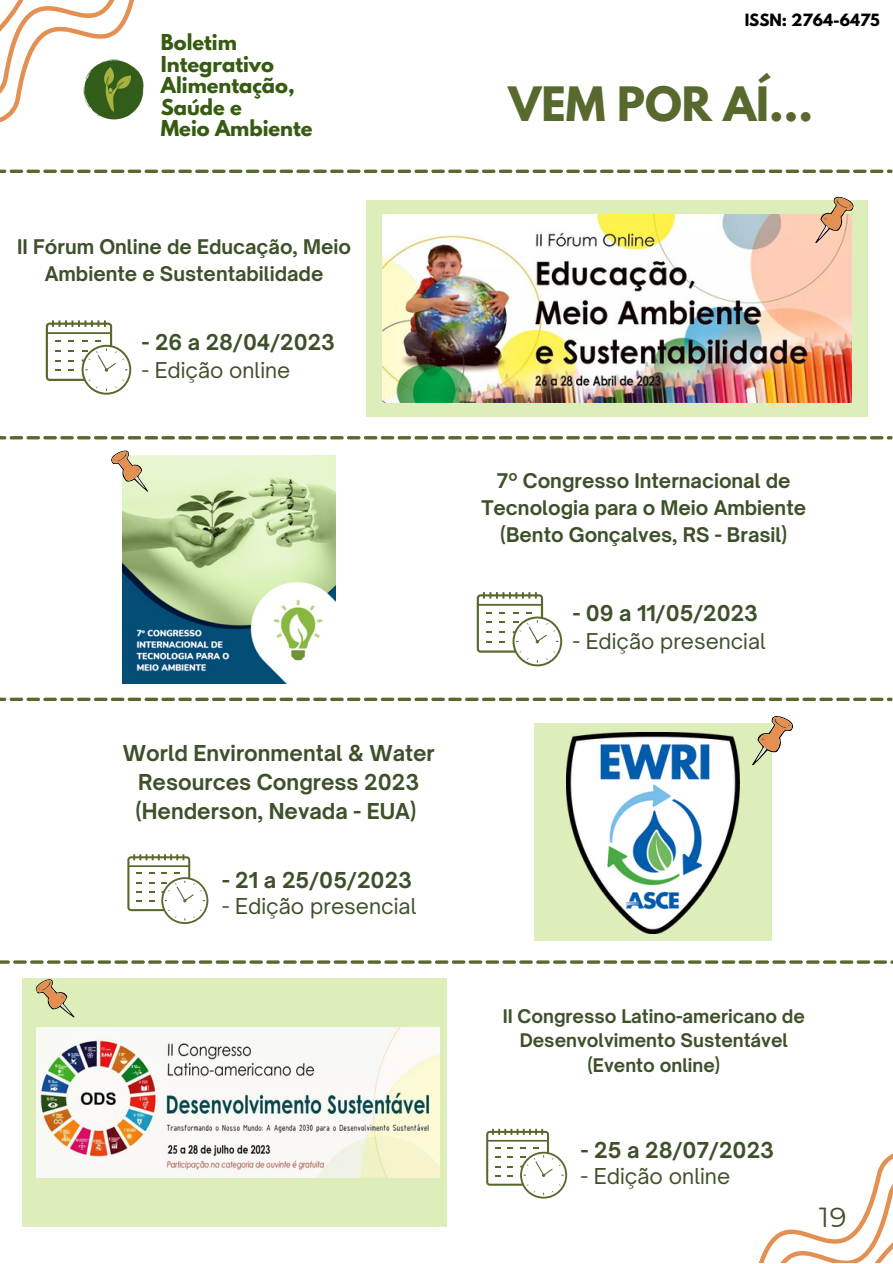
<style>
.page{position:relative;width:893px;height:1264px;background:#fff}
.page>*{position:absolute;margin:0;border:0;box-sizing:border-box;transform-origin:0 0}
.t1{font:700 42px "League Spartan";color:#58692e}
.t2{font:27.6px "Montserrat";color:#3e502a}
.t3{font:700 21px/29.2px "Open Sauce One";color:#3e502a;text-align:center}
.t4{font:21px "Open Sauce One";color:#3e502a}
.t5{font:20.85px "Open Sauce One";color:#3e502a}
.t6{font:700 20.85px "Open Sauce One";color:#3e502a}
.t7{font:700 19.5px/21.3px "League Spartan";color:#355b10}
.t8{font:700 19.35px/27px "Open Sauce One";color:#3e502a;text-align:center}
.t9{font:700 18px/24.8px "Open Sauce One";color:#3e502a;text-align:center}
.t10{font:700 15px "League Spartan";color:#000}
</style>
<div class="page">
<svg style="left:0;top:170px;width:892px;height:3px"></svg>
<svg style="left:0;top:436px;width:892px;height:3px"></svg>
<svg style="left:0;top:697px;width:892px;height:4px"></svg>
<svg style="left:0;top:960px;width:892px;height:3px"></svg>
<svg style="left:486px;top:1128px;width:81px;height:70px"></svg>
<svg style="left:476px;top:592px;width:86px;height:74px"></svg>
<div style="left:366px;top:200px;width:501px;height:217px;background:#deb"></div>
<div style="left:534px;top:723px;width:237px;height:218px;background:#deb"></div>
<svg style="left:127px;top:854px;width:81px;height:70px"></svg>
<div style="left:22px;top:978px;width:424px;height:248px;background:#deb"></div>
<svg style="left:759px;top:1154px;width:133px;height:108px"></svg>
<svg style="left:0;top:0;width:144px;height:122px"></svg>
<img style="left:122px;top:456px;width:214px;height:227px">
<svg style="left:111px;top:450px;width:40px;height:50px"></svg>
<img style="left:567px;top:733px;width:172px;height:200px">
<svg style="left:752px;top:716px;width:41px;height:58px"></svg>
<img style="left:382px;top:214px;width:469px;height:188px">
<svg style="left:812px;top:196px;width:42px;height:55px"></svg>
<svg style="left:46px;top:320px;width:85px;height:74px"></svg>
<img style="left:37px;top:1027px;width:402px;height:150px">
<svg style="left:35px;top:979px;width:40px;height:39px"></svg>
<p class="t7" style="left:161px;top:34px;width:153px">Boletim<br>Integrativo<br>Alimentação,<br>Saúde e<br>Meio Ambiente</p>
<p class="t8" style="left:17px;top:233px;width:335px">II Fórum Online de Educação, Meio<br>Ambiente e Sustentabilidade</p>
<p class="t6" style="left:142px;top:329px;width:195px">- 26 a 28/04/2023</p>
<p class="t5" style="left:142px;top:357px;width:150px">- Edição online</p>
<p class="t3" style="left:123px;top:738px;width:313px">World Environmental &amp; Water<br>Resources Congress 2023 (Henderson, Nevada - EUA)</p>
<p class="t3" style="left:222px;top:865px;width:192px">- 21 a 25/05/2023</p>
<p class="t4" style="left:222px;top:892px;width:196px">- Edição presencial</p>
<p class="t10" style="left:744px;top:12px;width:137px">ISSN: 2764-6475</p>
<h1 class="t1" style="left:508px;top:84px;width:306px">VEM POR AÍ...</h1>
<p class="t8" style="left:481px;top:467px;width:326px">7º Congresso Internacional de<br>Tecnologia para o Meio Ambiente (Bento Gonçalves, RS - Brasil)</p>
<p class="t6" style="left:572px;top:600px;width:187px">- 09 a 11/05/2023</p>
<p class="t5" style="left:572px;top:628px;width:194px">- Edição presencial</p>
<p class="t9" style="left:502px;top:1003px;width:304px">II Congresso Latino-americano de<br>Desenvolvimento Sustentável (Evento online)</p>
<p class="t3" style="left:580px;top:1135px;width:195px">- 25 a 28/07/2023</p>
<p class="t4" style="left:580px;top:1163px;width:151px">- Edição online</p>
<h2 class="t2" style="left:819px;top:1200px;width:29px">19</h2>
</div>
